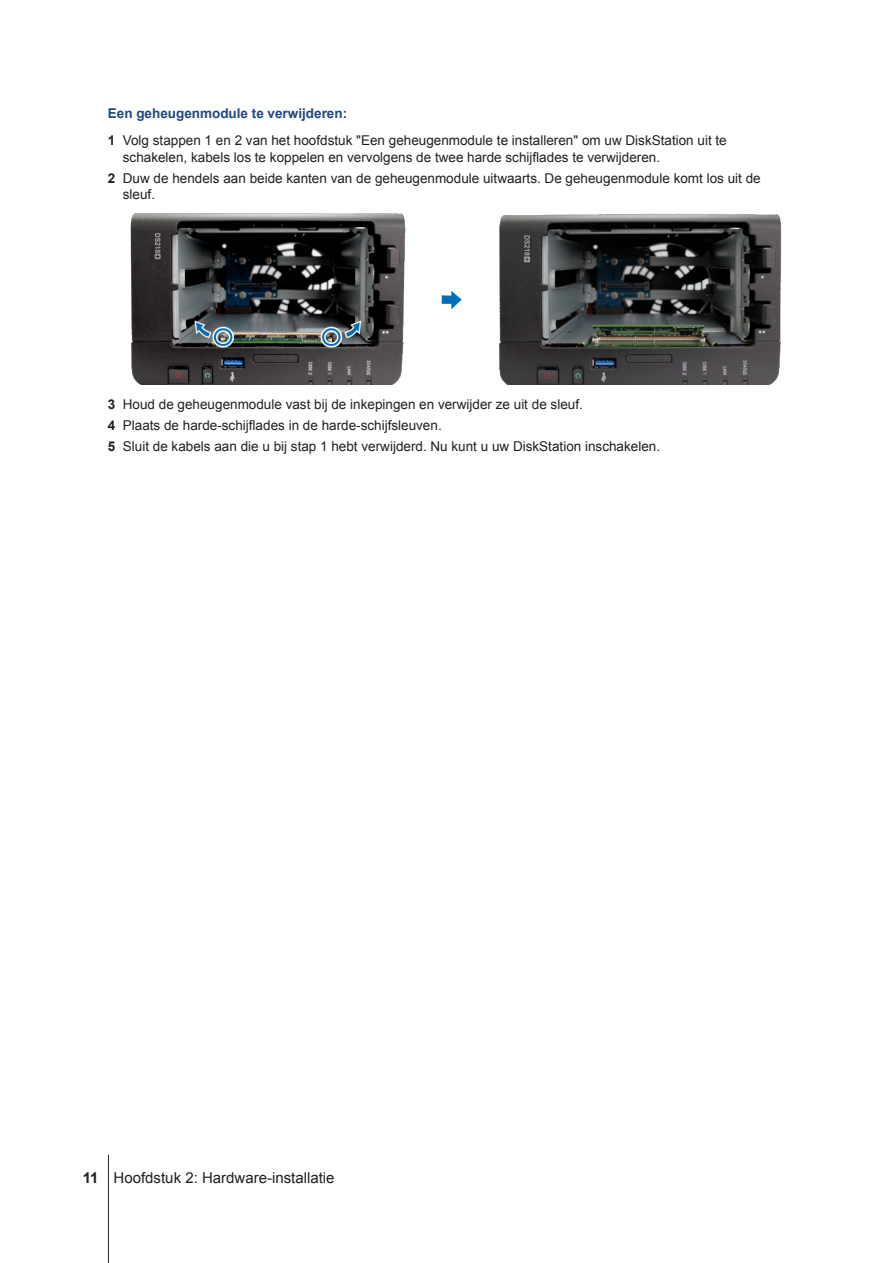
<style>
.page{position:relative;width:893px;height:1263px;background:#fff}
.page>*{position:absolute;margin:0;border:0;box-sizing:border-box;transform-origin:0 0}
.t1{font:15px "Arial";color:#231f20}
.t2{font:13.5px/16.5px "Arial";color:#231f20}
.DisplaySentence{font:700 13.5px "Arial";color:#1f497d}
.s1{font-weight:700}
</style>
<div class="page">
<hr style="left:108px;top:1155px;width:1px;height:108px;background:#231f20">
<img style="left:130px;top:213px;width:652px;height:172px">
<p class="DisplaySentence" style="left:108px;top:105px;width:241px">Een geheugenmodule te verwijderen:</p>
<p class="t2" style="left:123px;top:132px;width:605px;text-indent:-15px"><span class="s1">1</span> Volg stappen 1 en 2 van het hoofdstuk "Een geheugenmodule te installeren" om uw DiskStation uit te schakelen, kabels los te koppelen en vervolgens de twee harde schijflades te verwijderen.</p>
<p class="t2" style="left:123px;top:170px;width:639px;text-indent:-15px"><span class="s1">2</span> Duw de hendels aan beide kanten van de geheugenmodule uitwaarts. De geheugenmodule komt los uit de sleuf.</p>
<p class="t2" style="left:108px;top:396px;width:476px"><span class="s1">3</span> Houd de geheugenmodule vast bij de inkepingen en verwijder ze uit de sleuf.</p>
<p class="t2" style="left:108px;top:417px;width:335px"><span class="s1">4</span> Plaats de harde-schijflades in de harde-schijfsleuven.</p>
<p class="t2" style="left:108px;top:438px;width:554px"><span class="s1">5</span> Sluit de kabels aan die u bij stap 1 hebt verwijderd. Nu kunt u uw DiskStation inschakelen.</p>
<p class="t1" style="left:83px;top:1168px;width:253px"><span class="s1">11</span> Hoofdstuk 2: Hardware-installatie</p>
</div>
